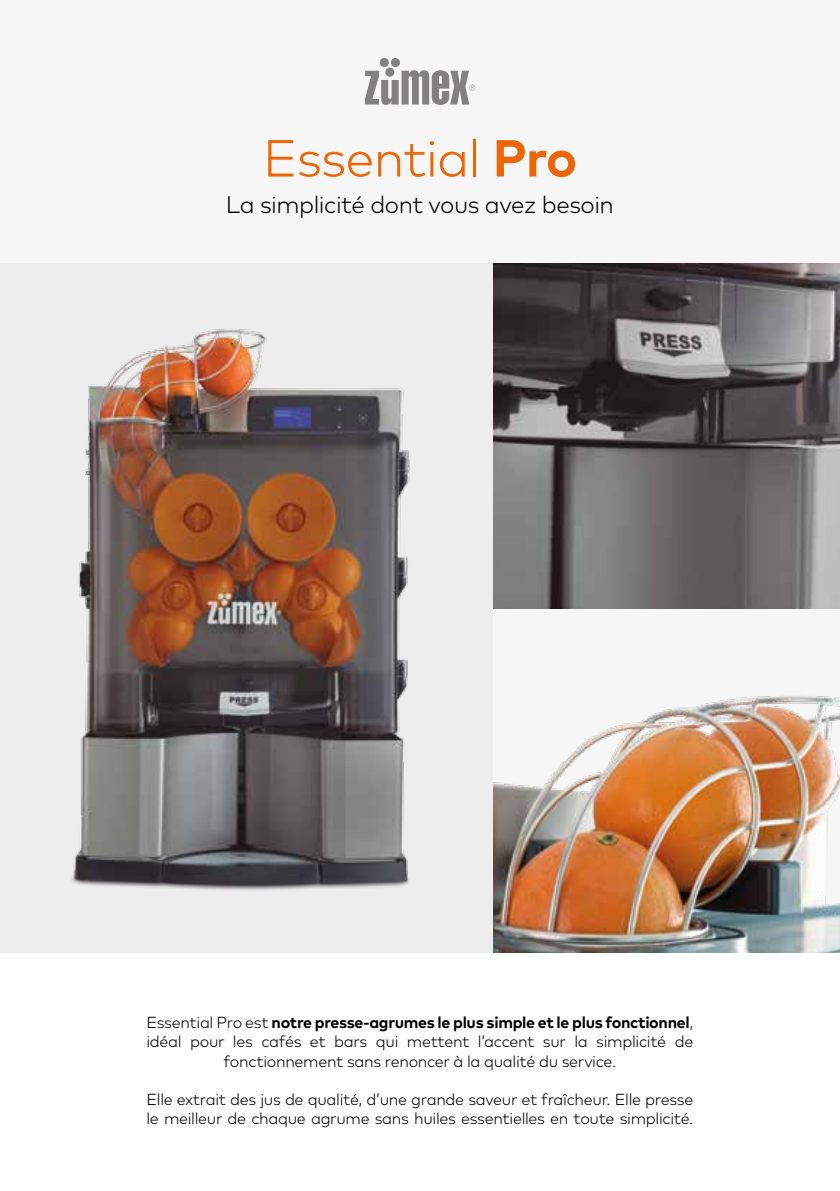
<style>
.page{position:relative;width:840px;height:1191px;background:#fff}
.page>*{position:absolute;margin:0;border:0;box-sizing:border-box;transform-origin:0 0}
.t1{font:300 52px "Mark Pro";letter-spacing:-.02em;color:#ec6608}
.t2{font:300 24px "Mark Pro";letter-spacing:-.02em;color:#000}
.t3{font:300 16px/19.2px "Mark Pro";letter-spacing:-.02em;color:#000;text-align:center}
.s1{font-weight:700}
</style>
<div class="page">
<div style="left:0;top:0;width:839px;height:264px;background:#f6f6f6"></div>
<div style="left:0;top:264px;width:493px;height:688px;background:#ededed"></div>
<div style="left:493px;top:608px;width:346px;height:344px;background:#f6f6f6"></div>
<img style="left:72px;top:329px;width:338px;height:561px">
<img style="left:493px;top:695px;width:346px;height:257px">
<img style="left:493px;top:264px;width:346px;height:344px">
<svg style="left:365px;top:58px;width:110px;height:47px"></svg>
<h1 class="t1" style="left:263px;top:119px;width:315px">Essential <span class="s1">Pro</span></h1>
<h2 class="t2" style="left:226px;top:186px;width:389px">La simplicité dont vous avez besoin</h2>
<p class="t3" style="left:146px;top:1011px;width:548px">Essential Pro est <span class="s1">notre presse-agrumes le plus simple et le plus fonctionnel</span>, idéal pour les cafés et bars qui mettent l’accent sur la simplicité de fonctionnement sans renoncer à la qualité du service.</p>
<p class="t3" style="left:146px;top:1088px;width:548px;text-align:left">Elle extrait des jus de qualité, d’une grande saveur et fraîcheur. Elle presse le meilleur de chaque agrume sans huiles essentielles en toute simplicité.</p>
</div>
